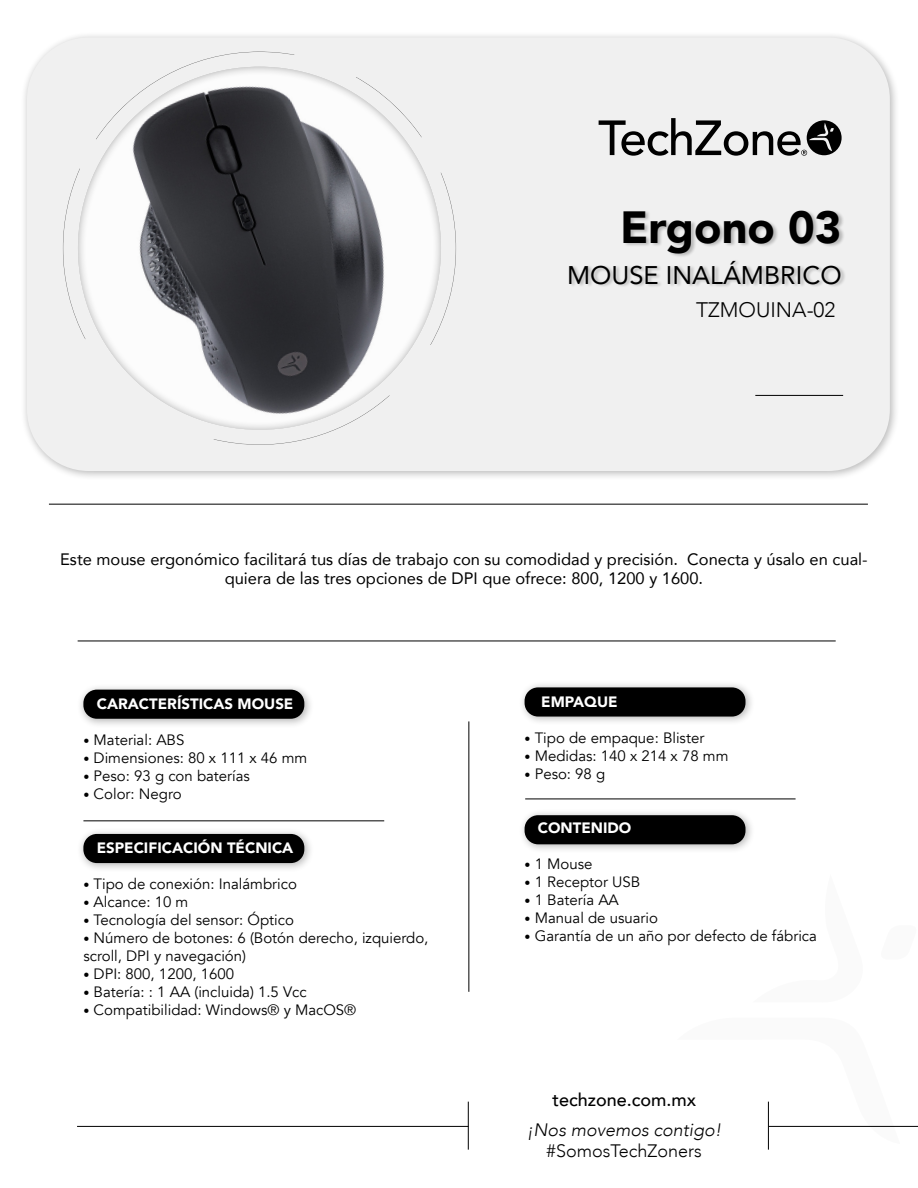
<style>
.page{position:relative;width:918px;height:1188px;background:#fff}
.page>*{position:absolute;margin:0;border:0;box-sizing:border-box;transform-origin:0 0}
.t1{font:900 45px "Avenir";color:#000}
.t2{font:25.5px "Avenir";color:#000}
.t3{font:300 21px "Avenir";color:#000}
.t4{font:italic 300 18px "Avenir";color:#000}
.t5{font:300 18px "Avenir";color:#000}
.t6{font:500 18px "Avenir";color:#000}
.t7{font:16.5px/19.8px "Avenir";color:#000;text-align:center}
.t8{font:15px/18px "Avenir";color:#000}
.t9{font:900 15px "Avenir";color:#fff}
.s1{font-size:12px}
</style>
<div class="page">
<div style="left:77px;top:827px;width:237px;height:46px;background:#000;opacity:.3"></div>
<div style="left:83px;top:834px;width:221px;height:29px;background:#000;border-radius:14px"></div>
<div style="left:77px;top:683px;width:237px;height:45px;background:#000;opacity:.3"></div>
<div style="left:83px;top:690px;width:221px;height:29px;background:#000;border-radius:14px"></div>
<div style="left:518px;top:808px;width:237px;height:46px;background:#000;opacity:.3"></div>
<div style="left:525px;top:815px;width:221px;height:29px;background:#000;border-radius:14px"></div>
<div style="left:518px;top:681px;width:237px;height:45px;background:#000;opacity:.3"></div>
<div style="left:525px;top:687px;width:221px;height:30px;background:#000;border-radius:14px"></div>
<div style="left:20px;top:31px;width:879px;height:450px;background:#000;opacity:.28"></div>
<div style="left:27px;top:38px;width:863px;height:433px;background:#f0f0f0;border-radius:62px"></div>
<svg style="left:599px;top:118px;width:243px;height:38px"></svg>
<hr style="left:468px;top:1102px;width:1px;height:48px;background:#000">
<hr style="left:768px;top:1102px;width:1px;height:48px;background:#000">
<div style="left:78px;top:66px;width:364px;height:365px;background:#000;opacity:.37"></div>
<div style="left:570px;top:210px;width:276px;height:78px;background:#000;opacity:.23"></div>
<hr style="left:77px;top:1126px;width:391px;height:1px;background:#000">
<hr style="left:525px;top:799px;width:271px;height:1px;background:#000">
<hr style="left:755px;top:395px;width:88px;height:1px;background:#000">
<hr style="left:83px;top:821px;width:301px;height:1px;background:#000">
<hr style="left:49px;top:504px;width:819px;height:1px;background:#000">
<hr style="left:78px;top:641px;width:758px;height:1px;background:#000">
<div style="left:213px;top:395px;width:178px;height:51px;background:#000;opacity:.37"></div>
<div style="left:96px;top:51px;width:199px;height:90px;background:#000;opacity:.37"></div>
<div style="left:354px;top:77px;width:69px;height:63px;background:#000;opacity:.37"></div>
<div style="left:429px;top:171px;width:28px;height:176px;background:#000;opacity:.37"></div>
<div style="left:63px;top:168px;width:25px;height:174px;background:#000;opacity:.37"></div>
<hr style="left:469px;top:721px;width:1px;height:271px;background:#000">
<svg style="left:767px;top:1101px;width:151px;height:43px"></svg>
<p class="t1" style="left:620px;top:189px;width:223px">Ergono 03</p>
<p class="t2" style="left:567px;top:254px;width:276px">MOUSE INALÁMBRICO</p>
<p class="t3" style="left:696px;top:297px;width:141px">TZMOUINA-02</p>
<p class="t7" style="left:60px;top:548px;width:809px">Este mouse ergonómico facilitará tus días de trabajo con su comodidad y precisión. Conecta y úsalo en cual&shy;quiera de las tres opciones de DPI que ofrece: 800, 1200 y 1600.</p>
<p class="t9" style="left:97px;top:691px;width:198px">CARACTERÍSTICAS MOUSE</p>
<p class="t8" style="left:83px;top:731px;width:103px"><span class="s1">•</span> Material: ABS</p>
<p class="t8" style="left:83px;top:749px;width:225px"><span class="s1">•</span> Dimensiones: 80 x 111 x 46 mm</p>
<p class="t8" style="left:83px;top:767px;width:168px"><span class="s1">•</span> Peso: 93 g con baterías</p>
<p class="t8" style="left:83px;top:785px;width:100px"><span class="s1">•</span> Color: Negro</p>
<p class="t9" style="left:97px;top:835px;width:198px">ESPECIFICACIÓN TÉCNICA</p>
<p class="t8" style="left:83px;top:875px;width:215px"><span class="s1">•</span> Tipo de conexión: Inalámbrico</p>
<p class="t8" style="left:83px;top:893px;width:106px"><span class="s1">•</span> Alcance: 10 m</p>
<p class="t8" style="left:83px;top:911px;width:212px"><span class="s1">•</span> Tecnología del sensor: Óptico</p>
<p class="t8" style="left:83px;top:929px;width:346px"><span class="s1">•</span> Número de botones: 6 (Botón derecho, izquierdo, scroll, DPI y navegación)</p>
<p class="t8" style="left:83px;top:965px;width:152px"><span class="s1">•</span> DPI: 800, 1200, 1600</p>
<p class="t8" style="left:83px;top:983px;width:225px"><span class="s1">•</span> Batería: : 1 AA (incluida) 1.5 Vcc</p>
<p class="t8" style="left:83px;top:1001px;width:274px"><span class="s1">•</span> Compatibilidad: Windows® y MacOS®</p>
<p class="t9" style="left:541px;top:689px;width:78px">EMPAQUE</p>
<p class="t8" style="left:525px;top:729px;width:181px"><span class="s1">•</span> Tipo de empaque: Blister</p>
<p class="t8" style="left:525px;top:747px;width:205px"><span class="s1">•</span> Medidas: 140 x 214 x 78 mm</p>
<p class="t8" style="left:525px;top:765px;width:82px"><span class="s1">•</span> Peso: 98 g</p>
<p class="t9" style="left:538px;top:815px;width:95px">CONTENIDO</p>
<p class="t8" style="left:525px;top:855px;width:69px"><span class="s1">•</span> 1 Mouse</p>
<p class="t8" style="left:525px;top:873px;width:117px"><span class="s1">•</span> 1 Receptor USB</p>
<p class="t8" style="left:525px;top:891px;width:96px"><span class="s1">•</span> 1 Batería AA</p>
<p class="t8" style="left:525px;top:909px;width:135px"><span class="s1">•</span> Manual de usuario</p>
<p class="t8" style="left:525px;top:927px;width:294px"><span class="s1">•</span> Garantía de un año por defecto de fábrica</p>
<p class="t6" style="left:552px;top:1085px;width:145px">techzone.com.mx</p>
<p class="t4" style="left:527px;top:1119px;width:196px">¡Nos movemos contigo!</p>
<p class="t5" style="left:547px;top:1140px;width:157px">#SomosTechZoners</p>
</div>
